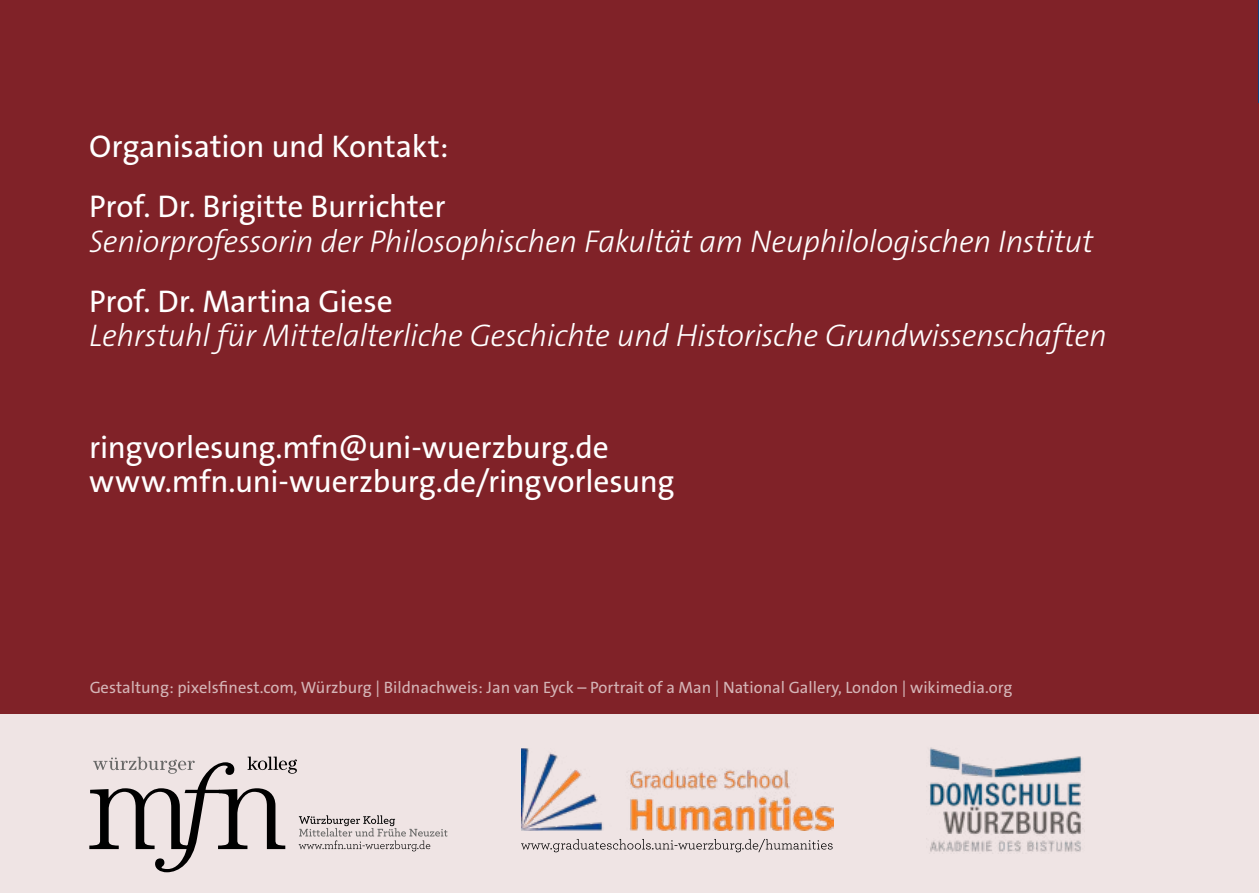
<style>
.page{position:relative;width:1259px;height:893px;background:#802228}
.page>*{position:absolute;margin:0;border:0;box-sizing:border-box;transform-origin:0 0}
.t1{font:31.5px/60px "The Sans Os F";letter-spacing:-.005em;color:#fff}
.t2{font:italic 300 31.5px "The Sans Os F";letter-spacing:-.015em;color:#fff}
.t3{font:16.5px "The Sans Os F";color:#fff}
</style>
<div class="page">
<div style="left:0;top:714px;width:1258px;height:179px;background:#efe4e4"></div>
<img style="left:1258px;top:1px;width:1px;height:101px">
<img style="left:521px;top:748px;width:312px;height:83px">
<svg style="left:521px;top:839px;width:311px;height:13px"></svg>
<img style="left:929px;top:747px;width:154px;height:107px">
<svg style="left:89px;top:757px;width:358px;height:115px"></svg>
<p class="t1" style="left:89px;top:117px;width:361px">Organisation und Kontakt:<br>Prof. Dr. Brigitte Burrichter</p>
<p class="t2" style="left:89px;top:221px;width:1006px">Seniorprofessorin der Philosophischen Fakultät am Neuphilologischen Institut</p>
<p class="t1" style="left:89px;top:271px;width:305px">Prof. Dr. Martina Giese</p>
<p class="t2" style="left:89px;top:316px;width:1019px">Lehrstuhl für Mittelalterliche Geschichte und Historische Grundwissenschaften</p>
<p class="t1" style="left:89px;top:430px;width:587px;line-height:34.5px">ringvorlesung.mfn@uni-wuerzburg.de www.mfn.uni-wuerzburg.de/ringvorlesung</p>
<p class="t3" style="left:89px;top:677px;width:924px">Gestaltung: pixelsfinest.com, Würzburg | Bildnachweis: Jan van Eyck – Portrait of a Man | National Gallery, London | wikimedia.org</p>
</div>
